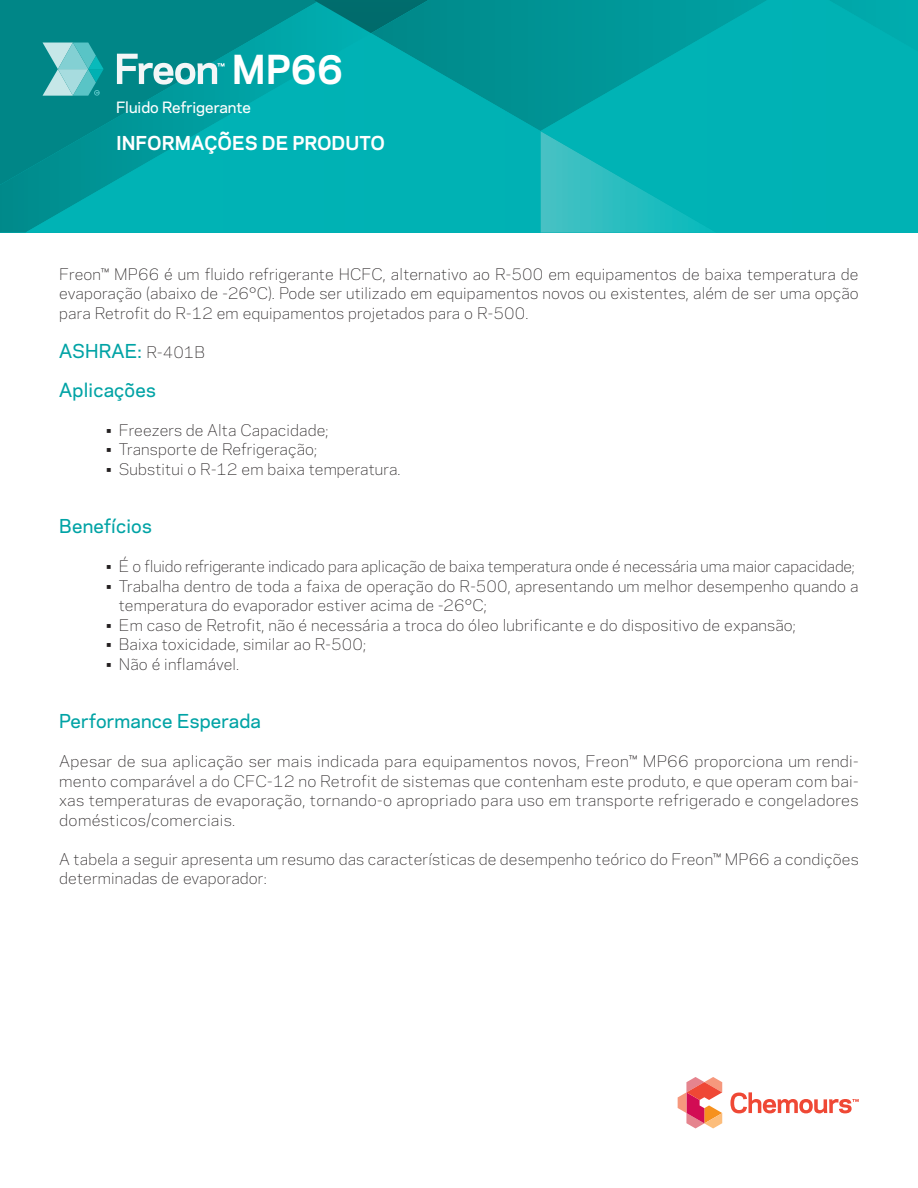
<style>
.page{position:relative;width:918px;height:1188px;background:#fff}
.page>*{position:absolute;margin:0;border:0;box-sizing:border-box;transform-origin:0 0}
.t1{font:700 37.5px "Galaxie Polaris";color:#fff}
.t2{font:500 18px/39px "Galaxie Polaris";letter-spacing:.01em;color:#00a3a5}
.t3{font:700 18px "Galaxie Polaris";color:#fff}
.t4{font:300 15px/19.5px "Galaxie Polaris";letter-spacing:.01em;color:#231f20;text-align:justify}
.t5{font:300 15px "Galaxie Polaris";letter-spacing:-.01em;color:#231f20}
.t6{font:500 14.7px "Galaxie Polaris";color:#fff}
.s1{font-weight:300;font-size:15px;color:#231f20}
</style>
<div class="page">
<div style="left:0;top:2px;width:314px;height:231px;background:#008687"></div>
<img style="left:314px;top:0;width:57px;height:33px">
<svg style="left:371px;top:0;width:169px;height:33px"></svg>
<img style="left:26px;top:33px;width:514px;height:200px">
<img style="left:371px;top:33px;width:169px;height:98px">
<img style="left:540px;top:0;width:378px;height:233px">
<svg style="left:730px;top:1092px;width:129px;height:21px"></svg>
<svg style="left:678px;top:1077px;width:44px;height:51px"></svg>
<svg style="left:43px;top:43px;width:61px;height:53px"></svg>
<svg style="left:117px;top:54px;width:108px;height:31px"></svg>
<h1 class="t1" style="left:232px;top:41px;width:113px">MP66</h1>
<p class="t6" style="left:116px;top:96px;width:137px">Fluido Refrigerante</p>
<p class="t3" style="left:116px;top:130px;width:270px">INFORMAÇÕES DE PRODUTO</p>
<p class="t4" style="left:59px;top:264px;width:801px">Freon™ MP66 é um fluido refrigerante HCFC, alternativo ao R-500 em equipamentos de baixa temperatura de evaporação (abaixo de -26°C). Pode ser utilizado em equipamentos novos ou existentes, além de ser uma opção para Retrofit do R-12 em equipamentos projetados para o R-500.</p>
<p class="t2" style="left:59px;top:330px;width:147px">ASHRAE: <span class="s1">R-401B<br></span>Aplicações</p>
<p class="t4" style="left:106px;top:420px;width:224px">• Freezers de Alta Capacidade;</p>
<p class="t4" style="left:106px;top:439px;width:213px">• Transporte de Refrigeração;</p>
<p class="t4" style="left:106px;top:459px;width:296px">• Substitui o R-12 em baixa temperatura.</p>
<p class="t2" style="left:59px;top:506px;width:94px">Benefícios</p>
<p class="t5" style="left:106px;top:555px;width:750px">• É o fluido refrigerante indicado para aplicação de baixa temperatura onde é necessária uma maior capacidade;</p>
<p class="t4" style="left:119px;top:576px;width:741px;text-indent:-13px">• Trabalha dentro de toda a faixa de operação do R-500, apresentando um melhor desempenho quando a temperatura do evaporador estiver acima de -26°C;</p>
<p class="t4" style="left:106px;top:615px;width:691px">• Em caso de Retrofit, não é necessária a troca do óleo lubrificante e do dispositivo de expansão;</p>
<p class="t4" style="left:106px;top:634px;width:262px">• Baixa toxicidade, similar ao R-500;</p>
<p class="t4" style="left:106px;top:654px;width:135px">• Não é inflamável.</p>
<p class="t2" style="left:59px;top:701px;width:203px">Performance Esperada</p>
<p class="t4" style="left:59px;top:751px;width:801px">Apesar de sua aplicação ser mais indicada para equipamentos novos, Freon™ MP66 proporciona um rendi&shy;mento comparável a do CFC-12 no Retrofit de sistemas que contenham este produto, e que operam com bai&shy;xas temperaturas de evaporação, tornando-o apropriado para uso em transporte refrigerado e congeladores domésticos/comerciais.</p>
<p class="t4" style="left:59px;top:849px;width:801px">A tabela a seguir apresenta um resumo das características de desempenho teórico do Freon™ MP66 a condições determinadas de evaporador:</p>
</div>
